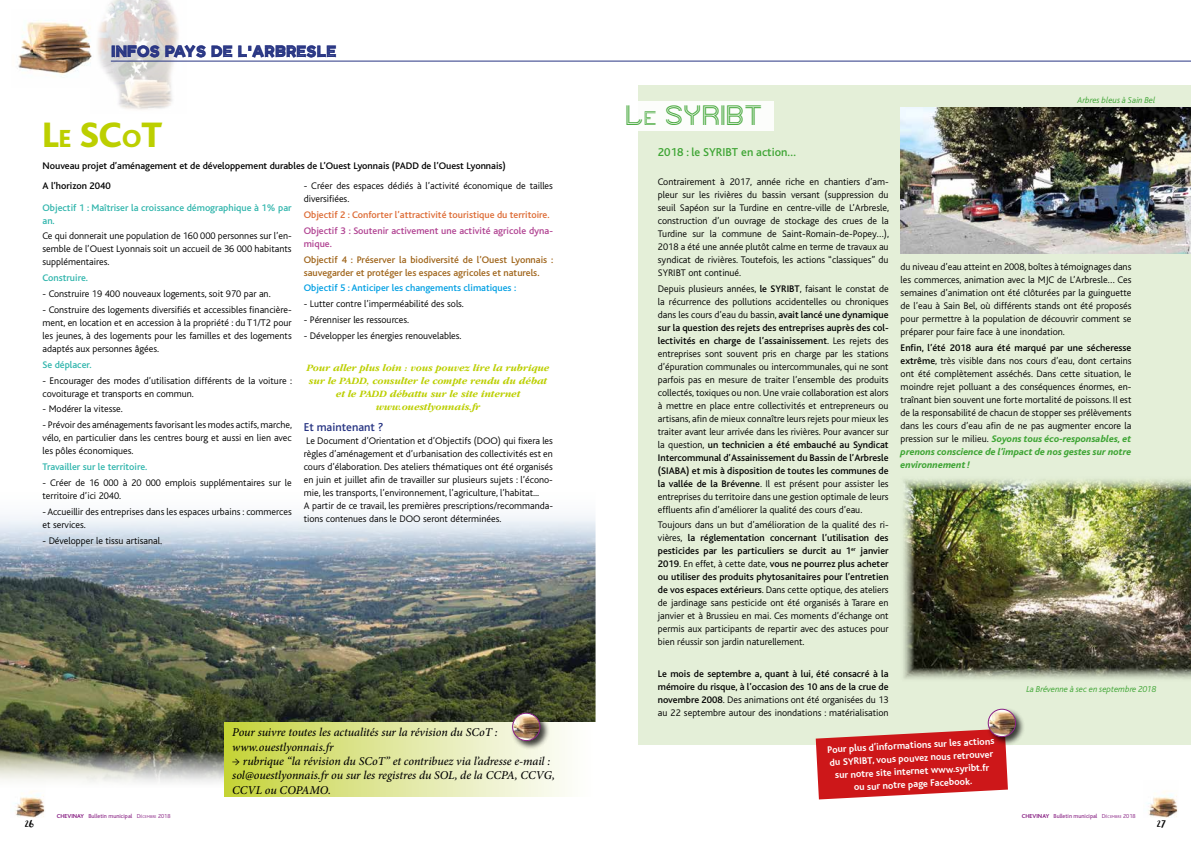
<style>
.page{position:relative;width:1191px;height:842px;background:#fff}
.page>*{position:absolute;margin:0;border:0;box-sizing:border-box;transform-origin:0 0}
.t1{font:800 37px "Bliss";color:#bccf00}
.t2{font:30px "Next Century";color:#3fa535}
.t3{font:13px "CF Tangerine Grunge";color:#283583}
.t4{font:13px "anana";color:#000}
.t5{font:italic 500 12px/14.4px "Minion Pro";letter-spacing:-.005em;color:#000}
.t6{font:500 12px "Bliss";color:#3fa535}
.t7{font:500 12px "Bliss";color:#283583}
.t8{font:300 10px/13px "Bliss";color:#000;text-align:justify}
.t9{font:500 10px/13px "Bliss";color:#000}
.t10{font:italic 700 10px/13px "Garamond IT Cby BT";color:#bccf00;text-align:center}
.t11{font:700 10px/13px "Bliss";color:#fff;text-align:center}
.t12{font:500 10px/13px "Bliss";color:#9f641a}
.t13{font:500 10px/13px "Bliss";color:#30b5ac}
.t14{font:500 10px/13px "Bliss";color:#b04191}
.t15{font:500 10px "Bliss";color:#dd6a33}
.t16{font:500 10px "Bliss";color:#009fe3}
.t17{font:italic 300 9px "Bliss";color:#3fa535}
.t18{font:6px "Bliss";color:#871f82}
.s1{font-size:25.9px}
.s2{font-size:21px}
.s3{font-weight:500}
.s4{font-weight:300}
.s5{font-weight:800;font-style:italic;color:#3fa535}
.s6{font-weight:700}
.s7{font-weight:300;font-size:4.2px}
</style>
<div class="page">
<img style="left:15px;top:791px;width:30px;height:27px">
<img style="left:1148px;top:791px;width:30px;height:27px">
<img style="left:0;top:515px;width:595px;height:268px">
<img style="left:97px;top:0;width:90px;height:110px">
<img style="left:18px;top:21px;width:74px;height:56px">
<hr style="left:111px;top:61px;width:1080px;height:1px;background:#283583">
<div style="left:224px;top:722px;width:371px;height:75px;background:linear-gradient(to right,#c6d33e,#fff)"></div>
<div style="left:511px;top:711px;width:39px;height:39px;background:#000;opacity:.75"></div>
<img style="left:512px;top:713px;width:28px;height:27px;border-radius:14px">
<div style="left:512px;top:713px;width:28px;height:28px;border:1px solid #871f82;border-radius:50%"></div>
<div style="left:638px;top:85px;width:553px;height:660px;background:#e4efd8"></div>
<div style="left:619px;top:101px;width:155px;height:29px;background:#fff"></div>
<svg style="left:815px;top:729px;width:193px;height:70px;background:#d23838"></svg>
<div style="left:986px;top:708px;width:39px;height:38px;background:#000;opacity:.75"></div>
<img style="left:988px;top:709px;width:27px;height:28px;border-radius:14px">
<div style="left:987px;top:709px;width:29px;height:28px;border:1px solid #871f82;border-radius:50%"></div>
<img style="left:900px;top:108px;width:291px;height:146px">
<img style="left:903px;top:479px;width:288px;height:200px">
<h3 class="t3" style="left:111px;top:44px;width:227px">INFOS PAYS DE L’ARBRESLE</h3>
<h1 class="t1" style="left:43px;top:116px;width:121px">L<span class="s1">e</span> SC<span class="s1">o</span>T</h1>
<p class="t9" style="left:43px;top:156px;width:465px;line-height:19.8px">Nouveau projet d’aménagement et de développement durables de L’Ouest Lyonnais (PADD de l’Ouest Lyonnais)<br>A l’horizon 2040</p>
<p class="t13" style="left:43px;top:201px;width:251px">Objectif 1 : Maîtriser la croissance démographique à 1% par an.</p>
<p class="t8" style="left:43px;top:230px;width:251px">Ce qui donnerait une population de 160 000 personnes sur l’en&shy;semble de l’Ouest Lyonnais soit un accueil de 36 000 habitants supplémentaires.</p>
<p class="t13" style="left:43px;top:272px;width:47px">Construire.</p>
<p class="t8" style="left:43px;top:287px;width:230px">- Construire 19 400 nouveaux logements, soit 970 par an.</p>
<p class="t8" style="left:43px;top:303px;width:251px">- Construire des logements diversifiés et accessibles financière&shy;ment, en location et en accession à la propriété : du T1/T2 pour les jeunes, à des logements pour les familles et des logements adaptés aux personnes âgées.</p>
<p class="t13" style="left:43px;top:358px;width:51px">Se déplacer.</p>
<p class="t8" style="left:43px;top:374px;width:251px">- Encourager des modes d’utilisation différents de la voiture : covoiturage et transports en commun.</p>
<p class="t8" style="left:43px;top:403px;width:82px">- Modérer la vitesse.</p>
<p class="t8" style="left:43px;top:419px;width:251px">- Prévoir des aménagements favorisant les modes actifs, marche, vélo, en particulier dans les centres bourg et aussi en lien avec les pôles économiques.</p>
<p class="t13" style="left:43px;top:460px;width:106px">Travailler sur le territoire.</p>
<p class="t8" style="left:43px;top:476px;width:251px">- Créer de 16 000 à 20 000 emplois supplémentaires sur le territoire d’ici 2040.</p>
<p class="t8" style="left:43px;top:505px;width:251px">- Accueillir des entreprises dans les espaces urbains : commerces et services.</p>
<p class="t8" style="left:43px;top:534px;width:121px">- Développer le tissu artisanal.</p>
<p class="t8" style="left:304px;top:179px;width:251px">- Créer des espaces dédiés à l’activité économique de tailles diversifiées.</p>
<p class="t15" style="left:304px;top:209px;width:247px">Objectif 2 : Conforter l’attractivité touristique du territoire.</p>
<p class="t14" style="left:304px;top:224px;width:251px">Objectif 3 : Soutenir activement une activité agricole dyna&shy;mique.</p>
<p class="t12" style="left:304px;top:253px;width:251px">Objectif 4 : Préserver la biodiversité de l’Ouest Lyonnais : sauvegarder et protéger les espaces agricoles et naturels.</p>
<p class="t16" style="left:304px;top:283px;width:214px">Objectif 5 : Anticiper les changements climatiques :</p>
<p class="t8" style="left:304px;top:298px;width:162px">- Lutter contre l’imperméabilité des sols.</p>
<p class="t8" style="left:304px;top:313px;width:107px">- Pérenniser les ressources.</p>
<p class="t8" style="left:304px;top:329px;width:159px">- Développer les énergies renouvelables.</p>
<p class="t10" style="left:307px;top:361px;width:244px">Pour aller plus loin : vous pouvez lire la rubrique sur le PADD, consulter le compte rendu du débat et le PADD débattu sur le site internet www.ouestlyonnais.fr</p>
<p class="t7" style="left:304px;top:421px;width:81px">Et maintenant ?</p>
<p class="t8" style="left:304px;top:434px;width:251px;text-align:left">Le Document d’Orientation et d’Objectifs (DOO) qui fixera les règles d’aménagement et d’urbanisation des collectivités est en cours d’élaboration. Des ateliers thématiques ont été organisés en juin et juillet afin de travailler sur plusieurs sujets : l’écono&shy;mie, les transports, l’environnement, l’agriculture, l’habitat...<br>A partir de ce travail, les premières prescriptions/recommanda&shy;tions contenues dans le DOO seront déterminées.</p>
<p class="t5" style="left:232px;top:725px;width:267px">Pour suivre toutes les actualités sur la révision du SCoT : www.ouestlyonnais.fr</p>
<p class="t5" style="left:232px;top:754px;width:324px">→ rubrique “la révision du SCoT” et contribuez via l’adresse e-mail : sol@ouestlyonnais.fr ou sur les registres du SOL, de la CCPA, CCVG,<br>CCVL ou COPAMO.</p>
<h2 class="t2" style="left:625px;top:102px;width:139px">L<span class="s2">e</span> SYRIBT</h2>
<p class="t6" style="left:658px;top:146px;width:140px">2018 : le SYRIBT en action…</p>
<p class="t8" style="left:658px;top:175px;width:233px">Contrairement à 2017, année riche en chantiers d’am&shy;pleur sur les rivières du bassin versant (suppression du seuil Sapéon sur la Turdine en centre-ville de L’Arbresle, construction d’un ouvrage de stockage des crues de la Turdine sur la commune de Saint-Romain-de-Popey…), 2018 a été une année plutôt calme en terme de travaux au syndicat de rivières. Toutefois, les actions “classiques” du SYRIBT ont continué.</p>
<p class="t8" style="left:658px;top:282px;width:232px">Depuis plusieurs années, <span class="s3">le SYRIBT</span>, faisant le constat de la récurrence des pollutions accidentelles ou chroniques dans les cours d’eau du bassin, <span class="s3">avait lancé une dynamique sur la question des rejets des entreprises auprès des col&shy;lectivités en charge de l’assainissement</span>. Les rejets des entreprises sont souvent pris en charge par les stations d’épuration communales ou intercommunales, qui ne sont parfois pas en mesure de traiter l’ensemble des produits collectés, toxiques ou non. Une vraie collaboration est alors à mettre en place entre collectivités et entrepreneurs ou artisans, afin de mieux connaître leurs rejets pour mieux les traiter avant leur arrivée dans les rivières. Pour avancer sur la question, <span class="s3">un technicien a été embauché au Syndicat Intercommunal d’Assainissement du Bassin de l’Arbresle (SIABA) et mis à disposition de toutes les communes de la vallée de la Brévenne</span>. Il est présent pour assister les entreprises du territoire dans une gestion optimale de leurs effluents afin d’améliorer la qualité des cours d’eau.</p>
<p class="t8" style="left:658px;top:519px;width:232px">Toujours dans un but d’amélioration de la qualité des ri&shy;vières, <span class="s3">la réglementation concernant l’utilisation des pesticides par les particuliers se durcit au 1</span><sup>er</sup> <span class="s3">janvier 2019</span>. En effet, à cette date, <span class="s3">vous ne pourrez plus acheter ou utiliser des produits phytosanitaires pour l’entretien de vos espaces extérieurs</span>. Dans cette optique, des ateliers de jardinage sans pesticide ont été organisés à Tarare en janvier et à Brussieu en mai. Ces moments d’échange ont permis aux participants de repartir avec des astuces pour bien réussir son jardin naturellement.</p>
<p class="t9" style="left:658px;top:667px;width:232px;text-align:justify">Le mois de septembre a, quant à lui, été consacré à la mémoire du risque, à l’occasion des 10 ans de la crue de novembre 2008<span class="s4">. Des animations ont été organisées du 13 au 22 septembre autour des inondations : matérialisation</span></p>
<p class="t17" style="left:1077px;top:96px;width:79px">Arbres bleus à Sain Bel</p>
<p class="t8" style="left:900px;top:261px;width:232px">du niveau d’eau atteint en 2008, boîtes à témoignages dans les commerces, animation avec la MJC de L’Arbresle… Ces semaines d’animation ont été clôturées par la guinguette de l’eau à Sain Bel, où différents stands ont été proposés pour permettre à la population de découvrir comment se préparer pour faire face à une inondation.</p>
<p class="t8" style="left:900px;top:342px;width:232px"><span class="s3">Enfin, l’été 2018 aura été marqué par une sécheresse extrême</span>, très visible dans nos cours d’eau, dont certains ont été complètement asséchés. Dans cette situation, le moindre rejet polluant a des conséquences énormes, en&shy;traînant bien souvent une forte mortalité de poissons. Il est de la responsabilité de chacun de stopper ses prélèvements dans les cours d’eau afin de ne pas augmenter encore la pression sur le milieu. <span class="s5">Soyons tous éco-responsables, et prenons conscience de l’impact de nos gestes sur notre environnement !</span></p>
<p class="t17" style="left:1026px;top:684px;width:131px">La Brévenne à sec en septembre 2018</p>
<p class="t11" style="left:827px;top:743px;width:169px;rotate:-3deg">Pour plus d’informations sur les actions du SYRIBT, vous pouvez nous retrouver sur notre site internet www.syribt.fr ou sur notre page Facebook.</p>
<p class="t18" style="left:57px;top:813px;width:115px"><span class="s6">CHEVINAY</span> Bulletin municipal <span class="s4">D</span><span class="s7">ÉCEMBRE</span> <span class="s4">2018</span></p>
<p class="t18" style="left:1021px;top:813px;width:115px"><span class="s6">CHEVINAY</span> Bulletin municipal <span class="s4">D</span><span class="s7">ÉCEMBRE</span> <span class="s4">2018</span></p>
<h3 class="t4" style="left:25px;top:817px;width:11px">26</h3>
<h3 class="t4" style="left:1157px;top:817px;width:11px">27</h3>
</div>
